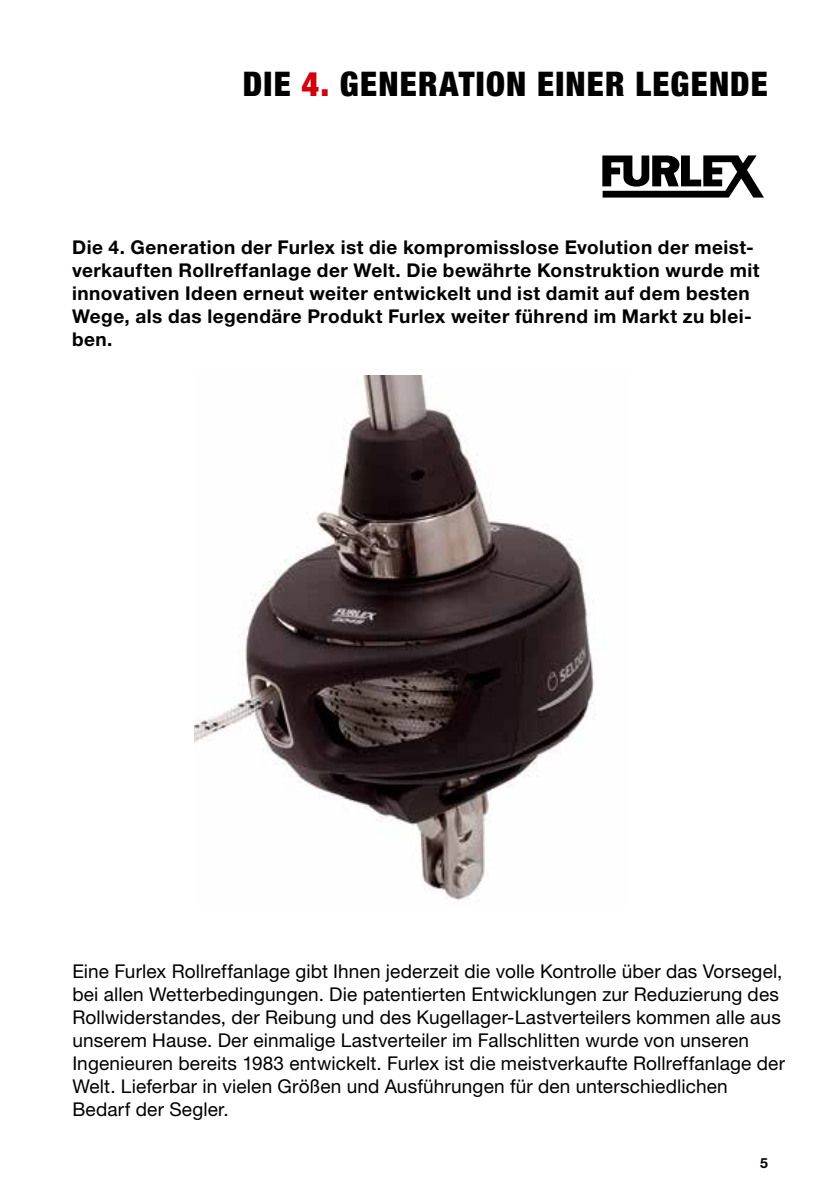
<style>
.page{position:relative;width:840px;height:1191px;background:#fff}
.page>*{position:absolute;margin:0;border:0;box-sizing:border-box;transform-origin:0 0}
.t1{font:900 condensed 34px "Helvetica Neue LT Pro";letter-spacing:.035em;color:#000}
.t2{font:19px/23px "Helvetica Neue LT Pro";letter-spacing:.005em;color:#000}
.t3{font:700 19px/23px "Helvetica Neue LT Pro";letter-spacing:.025em;color:#000}
.t4{font:700 14px "Helvetica Neue LT Pro";color:#000}
.s1{color:#d1010e}
</style>
<div class="page">
<img style="left:195px;top:376px;width:400px;height:527px">
<svg style="left:602px;top:155px;width:161px;height:43px"></svg>
<h1 class="t1" style="left:243px;top:63px;width:526px">DIE <span class="s1">4.</span> GENERATION EINER LEGENDE</h1>
<p class="t3" style="left:72px;top:235px;width:688px">Die 4. Generation der Furlex ist die kompromisslose Evolution der meist&shy;verkauften Rollreffanlage der Welt. Die bewährte Konstruktion wurde mit innovativen Ideen erneut weiter entwickelt und ist damit auf dem besten Wege, als das legendäre Produkt Furlex weiter führend im Markt zu blei&shy;ben.</p>
<p class="t2" style="left:72px;top:959px;width:713px">Eine Furlex Rollreffanlage gibt Ihnen jederzeit die volle Kontrolle über das Vorsegel, bei allen Wetterbedingungen. Die patentierten Entwicklungen zur Reduzierung des Rollwiderstandes, der Reibung und des Kugellager-Lastverteilers kommen alle aus unserem Hause. Der einmalige Lastverteiler im Fallschlitten wurde von unseren Ingenieuren bereits 1983 entwickelt. Furlex ist die meistverkaufte Rollreffanlage der Welt. Lieferbar in vielen Größen und Ausführungen für den unterschiedlichen Bedarf der Segler.</p>
<p class="t4" style="left:759px;top:1154px;width:9px">5</p>
</div>
